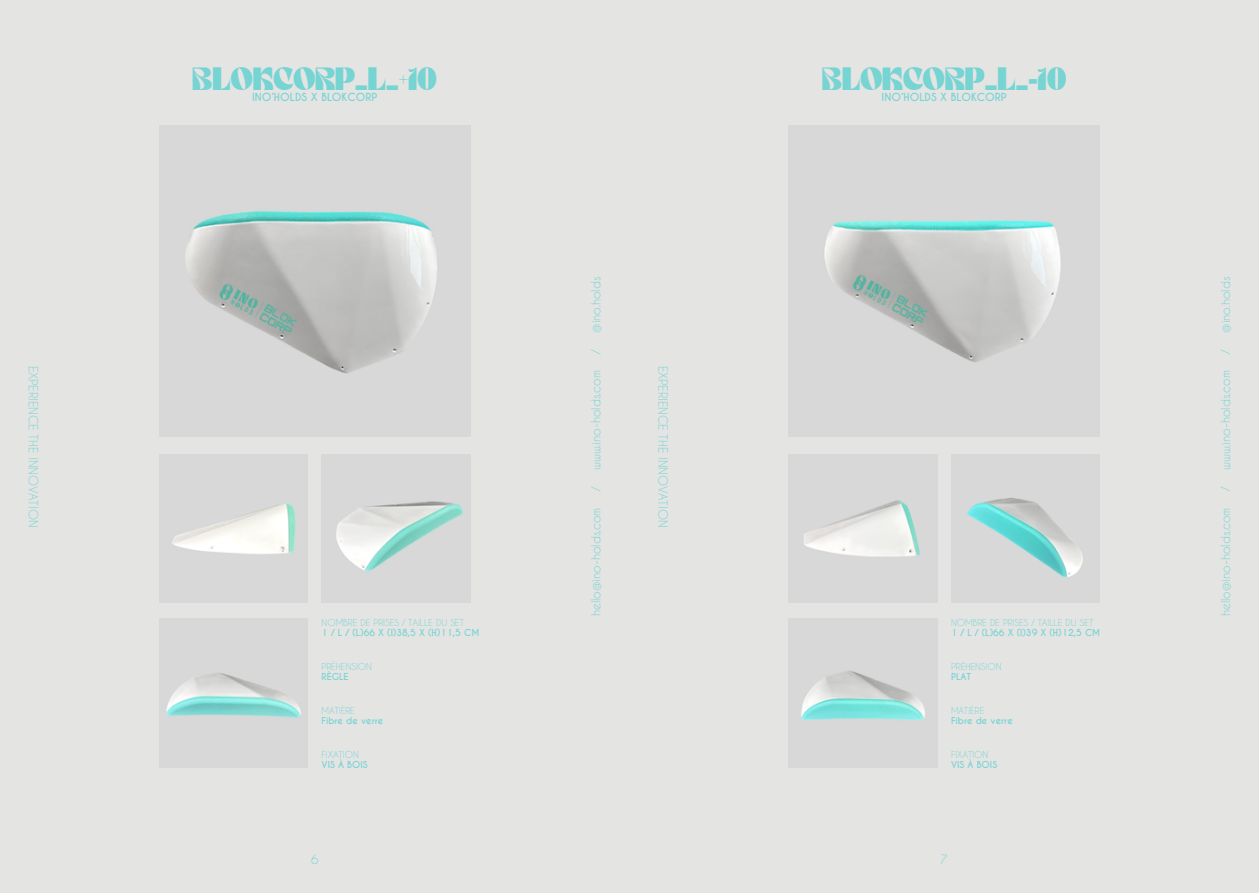
<style>
.page{position:relative;width:1259px;height:893px;background:#fff}
.page>*{position:absolute;margin:0;border:0;box-sizing:border-box;transform-origin:0 0}
.t1{font:700 22.5px "TANBUSTER";color:#76d4d3}
.t2{font:12px "Caviar Dreams";color:#76d4d3}
.t3{font:700 10.5px "Caviar Dreams";color:#76d4d3}
.t4{font:9px "Caviar Dreams";color:#76d4d3}
.t5{font:700 9px "Caviar Dreams";color:#76d4d3}
</style>
<div class="page">
<div style="left:0;top:0;width:629px;height:893px;background:#e3e3e2"></div>
<div style="left:629px;top:0;width:630px;height:893px;background:#e3e3e2"></div>
<img style="left:159px;top:125px;width:311px;height:312px">
<img style="left:322px;top:454px;width:148px;height:149px">
<img style="left:159px;top:454px;width:149px;height:149px">
<img style="left:159px;top:619px;width:149px;height:149px">
<img style="left:788px;top:125px;width:312px;height:312px">
<img style="left:951px;top:454px;width:148px;height:149px">
<img style="left:788px;top:454px;width:149px;height:149px">
<img style="left:788px;top:619px;width:149px;height:149px">
<p class="t2" style="left:41px;top:365px;width:163px;rotate:90deg">EXPERIENCE THE INNOVATION</p>
<h1 class="t1" style="left:192px;top:62px;width:246px">BLOKCORP_L_+10</h1>
<p class="t3" style="left:252px;top:91px;width:127px">INO’HOLDS X BLOKCORP</p>
<p class="t4" style="left:322px;top:617px;width:144px">NOMBRE DE PRISES / TAILLE DU SET</p>
<p class="t5" style="left:322px;top:627px;width:159px">1 / L / (L)66 X (l)38,5 X (H)11,5 CM</p>
<p class="t4" style="left:322px;top:661px;width:52px">PRÉHENSION</p>
<p class="t5" style="left:322px;top:671px;width:28px">RÈGLE</p>
<p class="t4" style="left:322px;top:705px;width:35px">MATIÈRE</p>
<p class="t5" style="left:322px;top:715px;width:63px">Fibre de verre</p>
<p class="t4" style="left:322px;top:749px;width:39px">FIXATION</p>
<p class="t5" style="left:322px;top:759px;width:48px">VIS À BOIS</p>
<p class="t2" style="left:311px;top:852px;width:9px">6</p>
<p class="t2" style="left:589px;top:333px;width:58px;rotate:-90deg">@ino.holds</p>
<p class="t2" style="left:589px;top:354px;width:6px;rotate:-90deg">/</p>
<p class="t2" style="left:589px;top:470px;width:101px;rotate:-90deg">www.ino-holds.com</p>
<p class="t2" style="left:589px;top:491px;width:6px;rotate:-90deg">/</p>
<p class="t2" style="left:589px;top:616px;width:110px;rotate:-90deg">hello@ino-holds.com</p>
<p class="t2" style="left:670px;top:365px;width:163px;rotate:90deg">EXPERIENCE THE INNOVATION</p>
<h1 class="t1" style="left:822px;top:62px;width:246px">BLOKCORP_L_-10</h1>
<p class="t3" style="left:881px;top:91px;width:127px">INO’HOLDS X BLOKCORP</p>
<p class="t4" style="left:951px;top:617px;width:144px">NOMBRE DE PRISES / TAILLE DU SET</p>
<p class="t5" style="left:951px;top:627px;width:151px">1 / L / (L)66 X (l)39 X (H)12,5 CM</p>
<p class="t4" style="left:951px;top:661px;width:52px">PRÉHENSION</p>
<p class="t5" style="left:951px;top:671px;width:21px">PLAT</p>
<p class="t4" style="left:951px;top:705px;width:35px">MATIÈRE</p>
<p class="t5" style="left:951px;top:715px;width:63px">Fibre de verre</p>
<p class="t4" style="left:951px;top:749px;width:39px">FIXATION</p>
<p class="t5" style="left:951px;top:759px;width:48px">VIS À BOIS</p>
<p class="t2" style="left:940px;top:852px;width:9px">7</p>
<p class="t2" style="left:1218px;top:333px;width:58px;rotate:-90deg">@ino.holds</p>
<p class="t2" style="left:1218px;top:354px;width:6px;rotate:-90deg">/</p>
<p class="t2" style="left:1218px;top:470px;width:101px;rotate:-90deg">www.ino-holds.com</p>
<p class="t2" style="left:1218px;top:491px;width:6px;rotate:-90deg">/</p>
<p class="t2" style="left:1218px;top:616px;width:110px;rotate:-90deg">hello@ino-holds.com</p>
</div>
